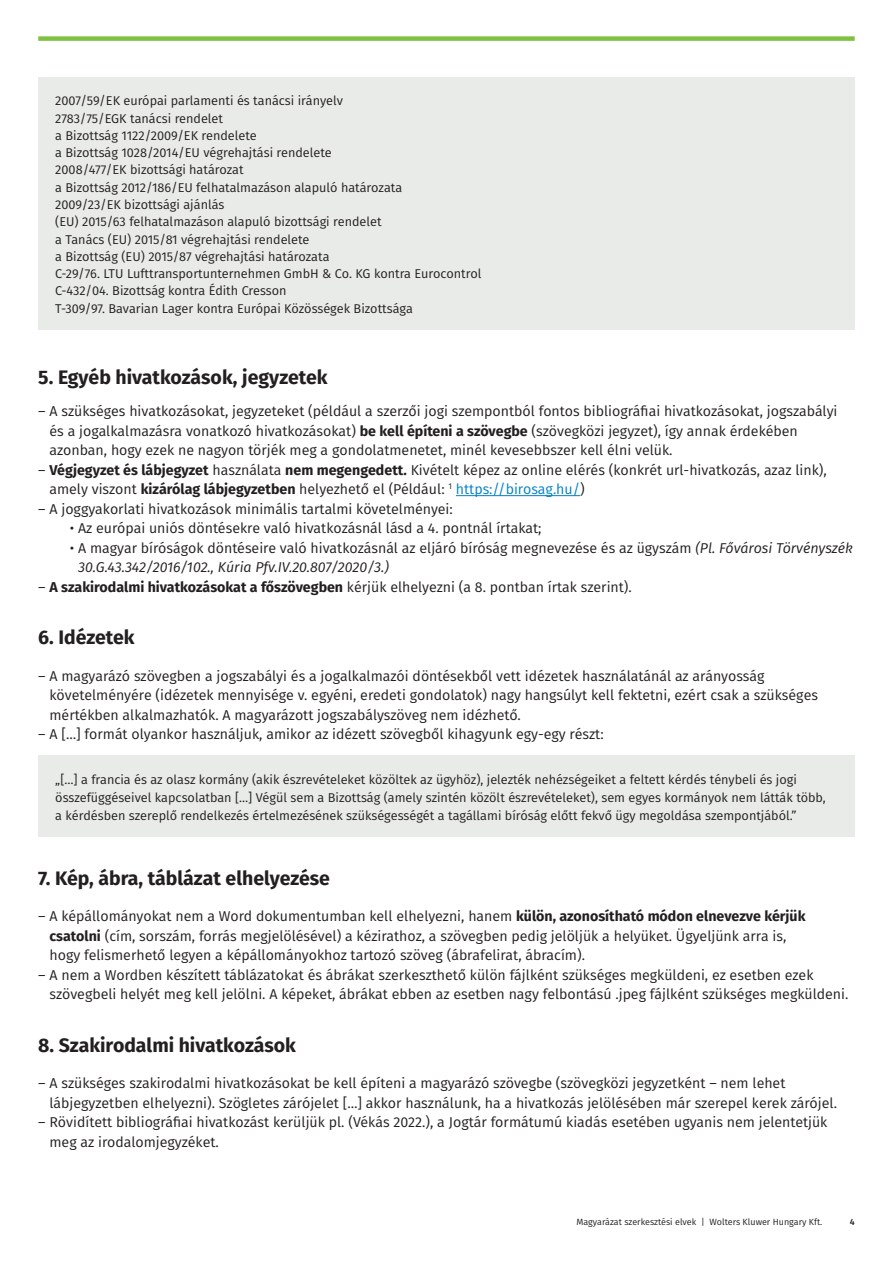
<style>
.page{position:relative;width:893px;height:1263px;background:#fff}
.page>*{position:absolute;margin:0;border:0;box-sizing:border-box;transform-origin:0 0}
.t1{font:700 19.5px "Fira Sans";color:#231f20}
.t2{font:14.25px/19.5px "Fira Sans";color:#231f20}
.t3{font:12.75px/17.2px "Fira Sans";color:#231f20}
.t4{font:9px "Fira Sans";color:#231f20}
.t5{font:500 9px "Fira Sans";color:#231f20}
.s1{font-weight:700}
.s2{color:#0081c8}
.s3{font-style:italic}
</style>
<div class="page">
<hr style="left:456px;top:495px;width:124px;height:1px;background:#0081c8">
<div style="left:38px;top:36px;width:817px;height:5px;background:#7fc241"></div>
<div style="left:38px;top:755px;width:817px;height:82px;background:#e8ebe8"></div>
<div style="left:38px;top:77px;width:817px;height:252px;background:#e8ebe8"></div>
<p class="t3" style="left:55px;top:92px;width:428px">2007/59/EK európai parlamenti és tanácsi irányelv<br>2783/75/EGK tanácsi rendelet<br>a Bizottság 1122/2009/EK rendelete<br>a Bizottság 1028/2014/EU végrehajtási rendelete<br>2008/477/EK bizottsági határozat<br>a Bizottság 2012/186/EU felhatalmazáson alapuló határozata<br>2009/23/EK bizottsági ajánlás<br>(EU) 2015/63 felhatalmazáson alapuló bizottsági rendelet<br>a Tanács (EU) 2015/81 végrehajtási rendelete<br>a Bizottság (EU) 2015/87 végrehajtási határozata<br>C-29/76. LTU Lufttransportunternehmen GmbH &amp; Co. KG kontra Eurocontrol C-432/04. Bizottság kontra Édith Cresson<br>T-309/97. Bavarian Lager kontra Európai Közösségek Bizottsága</p>
<h1 class="t1" style="left:38px;top:361px;width:291px">5. Egyéb hivatkozások, jegyzetek</h1>
<p class="t2" style="left:49px;top:401px;width:789px;text-indent:-11px">– A szükséges hivatkozásokat, jegyzeteket (például a szerzői jogi szempontból fontos bibliográfiai hivatkozásokat, jogszabályi és a jogalkalmazásra vonatkozó hivatkozásokat) <span class="s1">be kell építeni a szövegbe</span> (szövegközi jegyzet), így annak érdekében azonban, hogy ezek ne nagyon törjék meg a gondolatmenetet, minél kevesebbszer kell élni velük.</p>
<p class="t2" style="left:49px;top:460px;width:779px;text-indent:-11px">– <span class="s1">Végjegyzet és lábjegyzet</span> használata <span class="s1">nem megengedett.</span> Kivételt képez az online elérés (konkrét url-hivatkozás, azaz link), amely viszont <span class="s1">kizárólag lábjegyzetben</span> helyezhető el (Például: <sup>1</sup> <span class="s2">https://birosag.hu/</span>)</p>
<p class="t2" style="left:38px;top:499px;width:416px">– A joggyakorlati hivatkozások minimális tartalmi követelményei:</p>
<p class="t2" style="left:70px;top:518px;width:473px">• Az európai uniós döntésekre való hivatkozásnál lásd a 4. pontnál írtakat;</p>
<p class="t2" style="left:78px;top:538px;width:776px;text-indent:-8px">• A magyar bíróságok döntéseire való hivatkozásnál az eljáró bíróság megnevezése és az ügyszám <span class="s3">(Pl. Fővárosi Törvényszék<br>30.G.43.342/2016/102., Kúria Pfv.IV.20.807/2020/3.)</span></p>
<p class="t2" style="left:38px;top:577px;width:595px">– <span class="s1">A szakirodalmi hivatkozásokat a főszövegben</span> kérjük elhelyezni (a 8. pontban írtak szerint).</p>
<h1 class="t1" style="left:38px;top:621px;width:98px">6. Idézetek</h1>
<p class="t2" style="left:49px;top:666px;width:770px;text-indent:-11px">– A magyarázó szövegben a jogszabályi és a jogalkalmazói döntésekből vett idézetek használatánál az arányosság követelményére (idézetek mennyisége v. egyéni, eredeti gondolatok) nagy hangsúlyt kell fektetni, ezért csak a szükséges mértékben alkalmazhatók. A magyarázott jogszabályszöveg nem idézhető.</p>
<p class="t2" style="left:38px;top:724px;width:567px">– A […] formát olyankor használjuk, amikor az idézett szövegből kihagyunk egy-egy részt:</p>
<p class="t3" style="left:55px;top:770px;width:772px;line-height:18px">„[…] a francia és az olasz kormány (akik észrevételeket közöltek az ügyhöz), jelezték nehézségeiket a feltett kérdés ténybeli és jogi összefüggéseivel kapcsolatban […] Végül sem a Bizottság (amely szintén közölt észrevételeket), sem egyes kormányok nem látták több, a kérdésben szereplő rendelkezés értelmezésének szükségességét a tagállami bíróság előtt fekvő ügy megoldása szempontjából.”</p>
<h1 class="t1" style="left:38px;top:862px;width:293px">7. Kép, ábra, táblázat elhelyezése</h1>
<p class="t2" style="left:49px;top:906px;width:758px;text-indent:-11px">– A képállományokat nem a Word dokumentumban kell elhelyezni, hanem <span class="s1">külön, azonosítható módon elnevezve kérjük csatolni</span> (cím, sorszám, forrás megjelölésével) a kézirathoz, a szövegben pedig jelöljük a helyüket. Ügyeljünk arra is, hogy felismerhető legyen a képállományokhoz tartozó szöveg (ábrafelirat, ábracím).</p>
<p class="t2" style="left:49px;top:965px;width:800px;text-indent:-11px">– A nem a Wordben készített táblázatokat és ábrákat szerkeszthető külön fájlként szükséges megküldeni, ez esetben ezek szövegbeli helyét meg kell jelölni. A képeket, ábrákat ebben az esetben nagy felbontású .jpeg fájlként szükséges megküldeni.</p>
<h1 class="t1" style="left:38px;top:1029px;width:259px">8. Szakirodalmi hivatkozások</h1>
<p class="t2" style="left:49px;top:1073px;width:789px;text-indent:-11px">– A szükséges szakirodalmi hivatkozásokat be kell építeni a magyarázó szövegbe (szövegközi jegyzetként – nem lehet lábjegyzetben elhelyezni). Szögletes zárójelet […] akkor használunk, ha a hivatkozás jelölésében már szerepel kerek zárójel.</p>
<p class="t2" style="left:49px;top:1112px;width:779px;text-indent:-11px">– Rövidített bibliográfiai hivatkozást kerüljük pl. (Vékás 2022.), a Jogtár formátumú kiadás esetében ugyanis nem jelentetjük meg az irodalomjegyzéket.</p>
<p class="t4" style="left:576px;top:1215px;width:248px">Magyarázat szerkesztési elvek | Wolters Kluwer Hungary Kft.</p>
<p class="t5" style="left:850px;top:1214px;width:6px">4</p>
</div>
